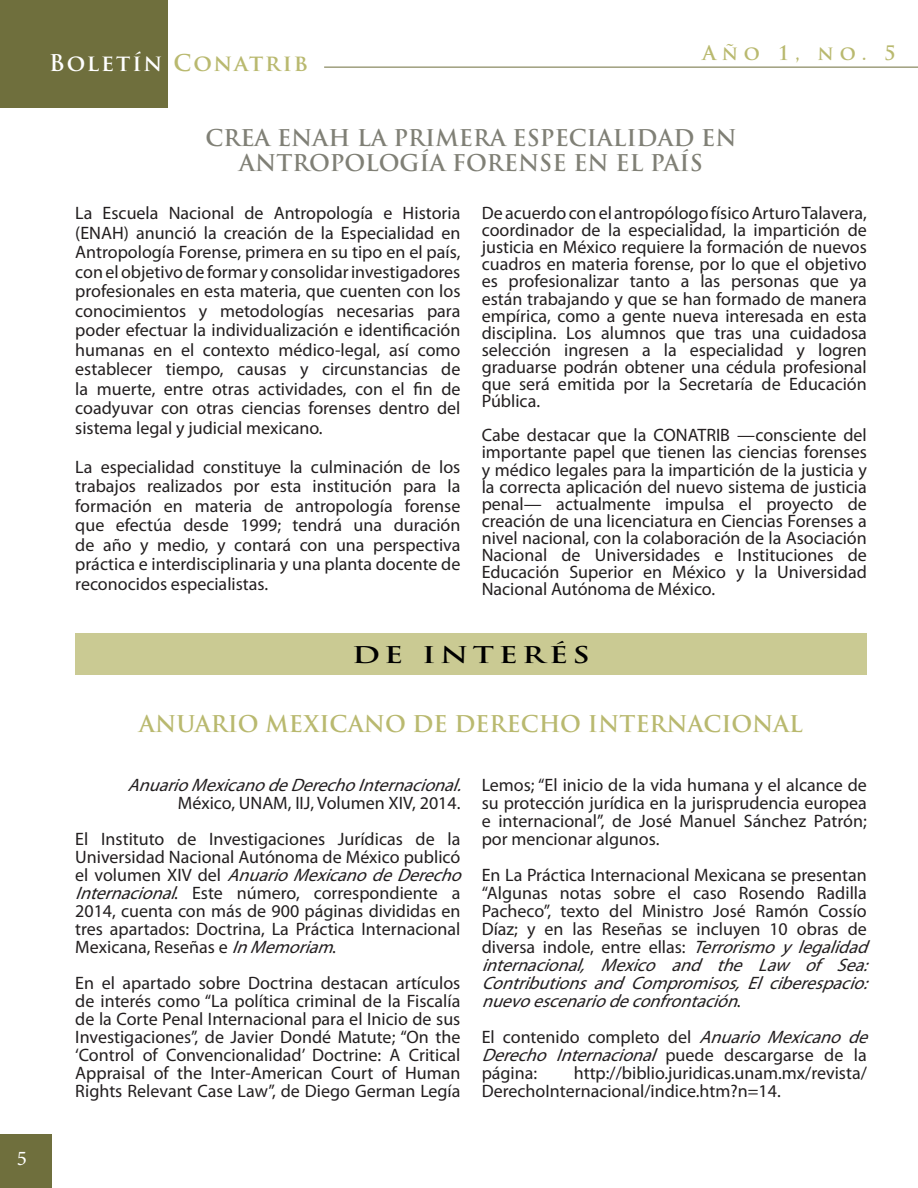
<style>
.page{position:relative;width:918px;height:1188px;background:#fff}
.page>*{position:absolute;margin:0;border:0;box-sizing:border-box;transform-origin:0 0}
.t1{font:700 22.5px/25.5px "Trajan Pro";color:#808076;text-align:center}
.t2{font:700 22.5px "Trajan Pro";color:#b9b96f}
.t3{font:700 22.5px "Trajan Pro";letter-spacing:.09em;color:#b9b96f}
.t4{font:700 22.5px "Trajan Pro";letter-spacing:.15em;color:#000;scale:1.33 1}
.t5{font:21px "Minion Pro";color:#fff}
.t6{font:700 19.5px "Trajan Pro";color:#b9b96f}
.t7{font:18px/18px "Myriad Pro";color:#231f20;text-align:justify}
.t8{font:italic 18px "Myriad Pro";color:#231f20}
.s1{color:#fff}
.s2{font-style:italic}
</style>
<div class="page">
<div style="left:0;top:1135px;width:52px;height:53px;background:#6f6f3d"></div>
<div style="left:0;top:0;width:168px;height:108px;background:#6f6f3d"></div>
<hr style="left:324px;top:67px;width:594px;height:1px;background:#6f6f3d">
<div style="left:75px;top:634px;width:792px;height:41px;background:#caca93"></div>
<p class="t5" style="left:17px;top:1144px;width:12px">5</p>
<p class="t3" style="left:49px;top:49px;width:261px"><span class="s1">Boletín</span> Conatrib</p>
<p class="t6" style="left:702px;top:40px;width:195px">Año 1, no. 5</p>
<p class="t1" style="left:205px;top:125px;width:533px">CREA ENAH LA PRIMERA ESPECIALIDAD EN<br>ANTROPOLOGÍA FORENSE EN EL PAÍS</p>
<p class="t7" style="left:75px;top:203px;width:387px;line-height:19.5px">La Escuela Nacional de Antropología e Historia (ENAH) anunció la creación de la Especialidad en Antropología Forense, primera en su tipo en el país, con el objetivo de formar y consolidar investigadores profesionales en esta materia, que cuenten con los conocimientos y metodologías necesarias para poder efectuar la individualización e identificación humanas en el contexto médico-legal, así como establecer tiempo, causas y circunstancias de la muerte, entre otras actividades, con el fin de coadyuvar con otras ciencias forenses dentro del sistema legal y judicial mexicano.</p>
<p class="t7" style="left:75px;top:456px;width:387px;line-height:19.5px">La especialidad constituye la culminación de los trabajos realizados por esta institución para la formación en materia de antropología forense que efectúa desde 1999; tendrá una duración de año y medio, y contará con una perspectiva práctica e interdisciplinaria y una planta docente de reconocidos especialistas.</p>
<p class="t7" style="left:482px;top:204px;width:387px;line-height:17.1px">De acuerdo con el antropólogo físico Arturo Talavera, coordinador de la especialidad, la impartición de justicia en México requiere la formación de nuevos cuadros en materia forense, por lo que el objetivo es profesionalizar tanto a las personas que ya están trabajando y que se han formado de manera empírica, como a gente nueva interesada en esta disciplina. Los alumnos que tras una cuidadosa selección ingresen a la especialidad y logren graduarse podrán obtener una cédula profesional que será emitida por la Secretaría de Educación Pública.</p>
<p class="t7" style="left:482px;top:426px;width:387px;line-height:17.1px">Cabe destacar que la CONATRIB —consciente del importante papel que tienen las ciencias forenses y médico legales para la impartición de la justicia y la correcta aplicación del nuevo sistema de justicia penal— actualmente impulsa el proyecto de creación de una licenciatura en Ciencias Forenses a nivel nacional, con la colaboración de la Asociación Nacional de Universidades e Instituciones de Educación Superior en México y la Universidad Nacional Autónoma de México.</p>
<p class="t4" style="left:352px;top:641px;width:180px">DE INTERÉS</p>
<p class="t2" style="left:139px;top:710px;width:665px">ANUARIO MEXICANO DE DERECHO INTERNACIONAL</p>
<p class="t8" style="left:127px;top:774px;width:342px">AnuarioMexicanodeDerechoInternacional.</p>
<p class="t7" style="left:75px;top:785px;width:387px;line-height:36px;text-align:right">México, UNAM, IIJ, Volumen XIV, 2014.<br>El Instituto de Investigaciones Jurídicas de la</p>
<p class="t7" style="left:75px;top:848px;width:395px;text-align:left">Universidad Nacional Autónoma de México publicó e l v o l u m e n X I V d e l <span class="s2">AnuarioMexicanodeDerecho Internacional</span>. Este número, correspondiente a 2014, cuenta con más de 900 páginas divididas en tres apartados: Doctrina, La Práctica Internacional Mexicana, Reseñas e <span class="s2">InMemoriam</span>.</p>
<p class="t7" style="left:75px;top:974px;width:387px">En el apartado sobre Doctrina destacan artículos de interés como “La política criminal de la Fiscalía de la Corte Penal Internacional para el Inicio de sus Investigaciones”, de Javier Dondé Matute; “On the ‘Control of Convencionalidad’ Doctrine: A Critical Appraisal of the Inter-American Court of Human Rights Relevant Case Law”, de Diego German Legía</p>
<p class="t7" style="left:482px;top:776px;width:387px">Lemos; “El inicio de la vida humana y el alcance de su protección jurídica en la jurisprudencia europea e internacional”, de José Manuel Sánchez Patrón; por mencionar algunos.</p>
<p class="t7" style="left:482px;top:866px;width:395px;text-align:left">En La Práctica Internacional Mexicana se presentan “Algunas notas sobre el caso Rosendo Radilla Pacheco”, texto del Ministro José Ramón Cossío Díaz; y en las Reseñas se incluyen 10 obras de diversa indole, entre ellas: <span class="s2">Terrorismoylegalidad internacional, Mexico and the Law of Sea:<br>ContributionsandCompromisos,Elciberespacio: nuevoescenariodeconfrontación</span>.</p>
<p class="t7" style="left:482px;top:1028px;width:395px;text-align:left">El contenido completo del <span class="s2">AnuarioMexicanode<br>Derecho Internacional</span> p u e d e d e s c a r g a r s e d e l a página:</p>
<p class="t7" style="left:482px;top:1064px;width:387px;text-indent:92px">http://biblio.juridicas.unam.mx/revista/<br>DerechoInternacional/indice.htm?n=14.</p>
</div>
